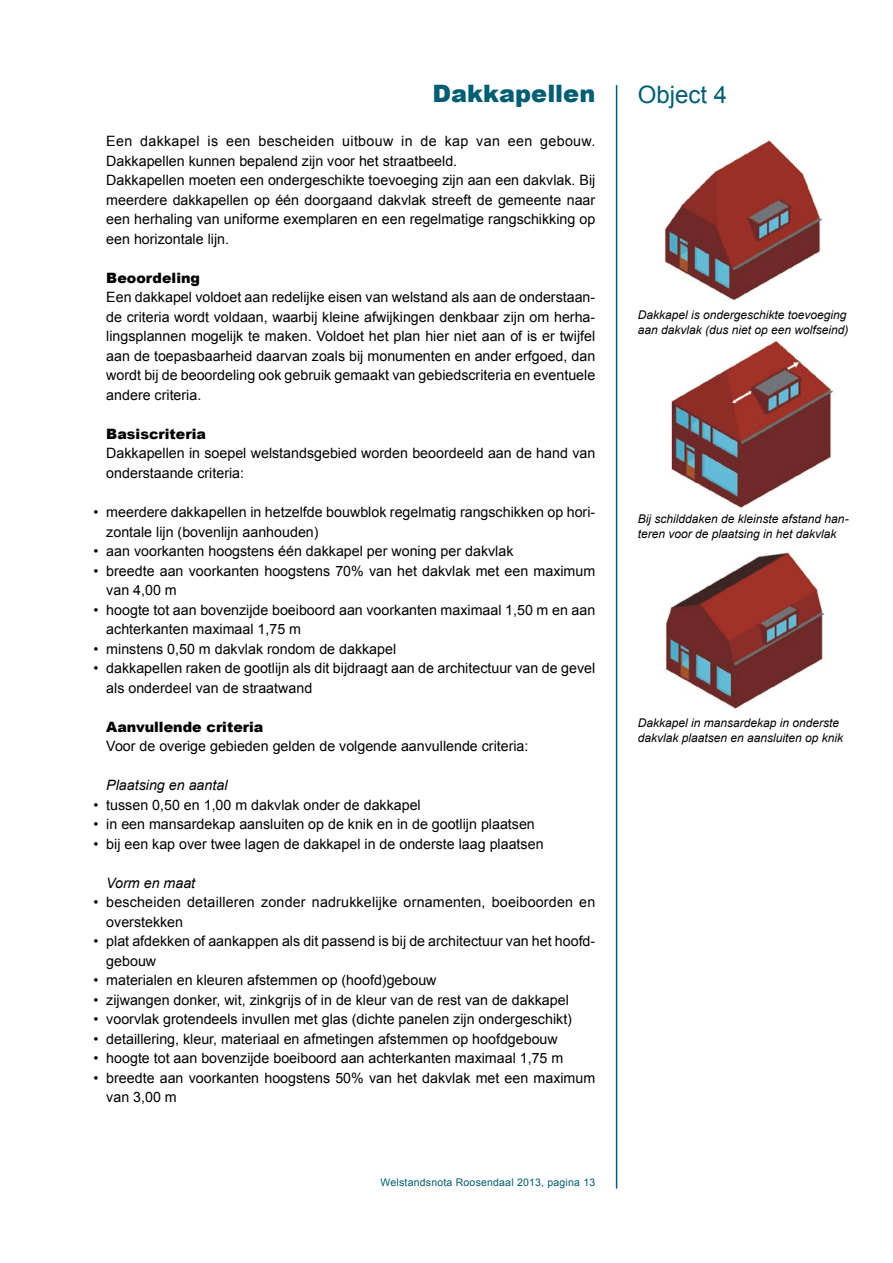
<style>
.page{position:relative;width:893px;height:1263px;background:#fff}
.page>*{position:absolute;margin:0;border:0;box-sizing:border-box;transform-origin:0 0}
.hoofdstuk_koppen{font:900 24px "Arial";color:#005d72}
.gebiednummer{font:24px "Arial";color:#005d72}
.platte_tekst{font:14.25px/19.5px "Arial";color:#000}
.tussenkop_zwart{font:900 14.25px "Arial";color:#000}
.tussenkop_cursief{font:italic 14.25px "Arial";color:#000}
.platte_tekst-2{font:900 14.25px "Arial";color:#000}
.t1{font:italic 12px/14.4px "Arial";color:#000}
.t2{font:10.5px "Arial";letter-spacing:.02em;color:#005d72}
</style>
<div class="page">
<hr style="left:616px;top:85px;width:1px;height:1103px;background:#005d72">
<img style="left:664px;top:140px;width:159px;height:161px">
<img style="left:665px;top:552px;width:160px;height:157px">
<img style="left:671px;top:340px;width:162px;height:168px">
<p class="hoofdstuk_koppen" style="left:432px;top:76px;width:164px">Dakkapellen</p>
<p class="gebiednummer" style="left:638px;top:78px;width:91px">Object 4</p>
<p class="platte_tekst" style="left:106px;top:132px;width:490px">Een dakkapel is een bescheiden uitbouw in de kap van een gebouw.<br>Dakkapellen kunnen bepalend zijn voor het straatbeeld.</p>
<p class="platte_tekst" style="left:106px;top:171px;width:490px;text-align:justify">Dakkapellen moeten een ondergeschikte toevoeging zijn aan een dakvlak. Bij meerdere dakkapellen op één doorgaand dakvlak streeft de gemeente naar een herhaling van uniforme exemplaren en een regelmatige rangschikking op een horizontale lijn.</p>
<p class="platte_tekst-2" style="left:106px;top:268px;width:95px">Beoordeling</p>
<p class="platte_tekst" style="left:106px;top:288px;width:490px;text-align:justify">Een dakkapel voldoet aan redelijke eisen van welstand als aan de onderstaan&shy;de criteria wordt voldaan, waarbij kleine afwijkingen denkbaar zijn om herha&shy;lingsplannen mogelijk te maken. Voldoet het plan hier niet aan of is er twijfel aan de toepasbaarheid daarvan zoals bij monumenten en ander erfgoed, dan wordt bij de beoordeling ook gebruik gemaakt van gebiedscriteria en eventuele andere criteria.</p>
<p class="tussenkop_zwart" style="left:106px;top:424px;width:101px">Basiscriteria</p>
<p class="platte_tekst" style="left:106px;top:444px;width:490px">Dakkapellen in soepel welstandsgebied worden beoordeeld aan de hand van onderstaande criteria:</p>
<p class="platte_tekst" style="left:106px;top:502px;width:490px;text-indent:-13px">• meerdere dakkapellen in hetzelfde bouwblok regelmatig rangschikken op hori&shy;zontale lijn (bovenlijn aanhouden)</p>
<p class="platte_tekst" style="left:94px;top:541px;width:421px">• aan voorkanten hoogstens één dakkapel per woning per dakvlak</p>
<p class="platte_tekst" style="left:106px;top:561px;width:490px;text-indent:-13px">• breedte aan voorkanten hoogstens 70% van het dakvlak met een maximum van 4,00 m</p>
<p class="platte_tekst" style="left:106px;top:600px;width:490px;text-indent:-13px">• hoogte tot aan bovenzijde boeiboord aan voorkanten maximaal 1,50 m en aan achterkanten maximaal 1,75 m</p>
<p class="platte_tekst" style="left:94px;top:639px;width:304px">• minstens 0,50 m dakvlak rondom de dakkapel</p>
<p class="platte_tekst" style="left:106px;top:658px;width:490px;text-indent:-13px">• dakkapellen raken de gootlijn als dit bijdraagt aan de architectuur van de gevel als onderdeel van de straatwand</p>
<p class="tussenkop_zwart" style="left:106px;top:716px;width:159px">Aanvullende criteria</p>
<p class="platte_tekst" style="left:106px;top:736px;width:424px">Voor de overige gebieden gelden de volgende aanvullende criteria:</p>
<p class="tussenkop_cursief" style="left:106px;top:776px;width:123px">Plaatsing en aantal</p>
<p class="platte_tekst" style="left:94px;top:795px;width:329px">• tussen 0,50 en 1,00 m dakvlak onder de dakkapel</p>
<p class="platte_tekst" style="left:94px;top:814px;width:443px">• in een mansardekap aansluiten op de knik en in de gootlijn plaatsen</p>
<p class="platte_tekst" style="left:94px;top:834px;width:452px">• bij een kap over twee lagen de dakkapel in de onderste laag plaatsen</p>
<p class="tussenkop_cursief" style="left:106px;top:873px;width:90px">Vorm en maat</p>
<p class="platte_tekst" style="left:106px;top:892px;width:490px;text-indent:-13px">• bescheiden detailleren zonder nadrukkelijke ornamenten, boeiboorden en overstekken</p>
<p class="platte_tekst" style="left:106px;top:931px;width:490px;text-indent:-13px">• plat afdekken of aankappen als dit passend is bij de architectuur van het hoofd&shy;gebouw</p>
<p class="platte_tekst" style="left:94px;top:970px;width:345px">• materialen en kleuren afstemmen op (hoofd)gebouw</p>
<p class="platte_tekst" style="left:94px;top:990px;width:477px">• zijwangen donker, wit, zinkgrijs of in de kleur van de rest van de dakkapel</p>
<p class="platte_tekst" style="left:94px;top:1009px;width:480px">• voorvlak grotendeels invullen met glas (dichte panelen zijn ondergeschikt)</p>
<p class="platte_tekst" style="left:94px;top:1029px;width:466px">• detaillering, kleur, materiaal en afmetingen afstemmen op hoofdgebouw</p>
<p class="platte_tekst" style="left:94px;top:1048px;width:471px">• hoogte tot aan bovenzijde boeiboord aan achterkanten maximaal 1,75 m</p>
<p class="platte_tekst" style="left:106px;top:1068px;width:490px;text-indent:-13px">• breedte aan voorkanten hoogstens 50% van het dakvlak met een maximum van 3,00 m</p>
<p class="t1" style="left:638px;top:308px;width:212px">Dakkapel is ondergeschikte toevoeging aan dakvlak (dus niet op een wolfseind)</p>
<p class="t1" style="left:638px;top:512px;width:212px">Bij schilddaken de kleinste afstand han&shy;teren voor de plaatsing in het dakvlak</p>
<p class="t1" style="left:638px;top:716px;width:207px">Dakkapel in mansardekap in onderste dakvlak plaatsen en aansluiten op knik</p>
<p class="t2" style="left:381px;top:1175px;width:216px">Welstandsnota Roosendaal 2013, pagina 13</p>
</div>
